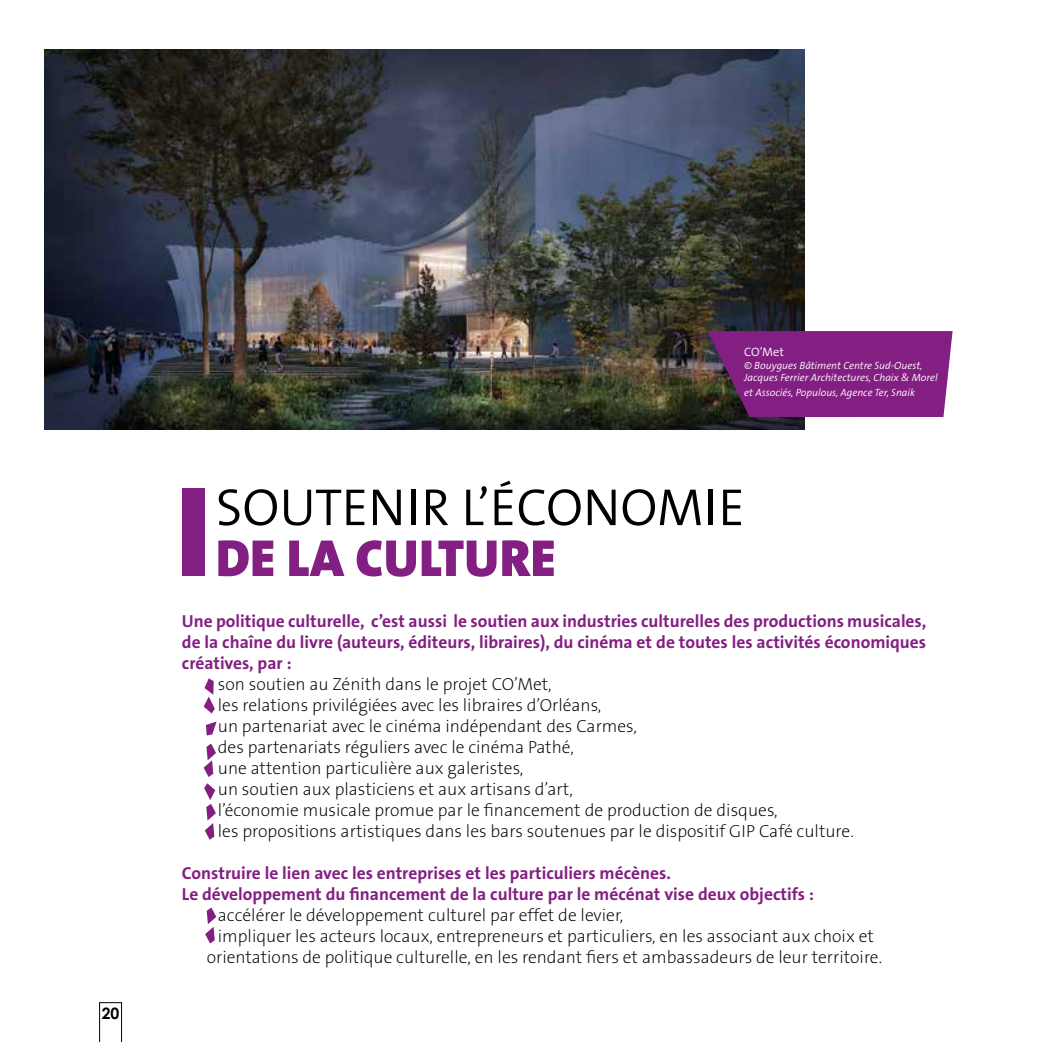
<style>
.page{position:relative;width:1042px;height:1042px;background:#fff}
.page>*{position:absolute;margin:0;border:0;box-sizing:border-box;transform-origin:0 0}
.t1{font:300 52.5px "The Sans B4";color:#000}
.t2{font:900 52.5px "The Sans B9";color:#831f82}
.t3{font:200 17.5px/21px "The Sans B2";color:#000}
.t4{font:700 17.5px/21px "The Sans B7";color:#831f82;text-align:justify}
.t5{font:700 15.75px "Century Gothic";color:#000}
.t6{font:300 12.25px "The Sans B4";color:#fff}
.t7{font:italic 300 10.5px/12.6px "The Sans B4";color:#fff}
</style>
<div class="page">
<img style="left:44px;top:50px;width:760px;height:379px">
<svg style="left:707px;top:331px;width:245px;height:86px;background:#7c237a"></svg>
<div style="left:182px;top:489px;width:23px;height:87px;background:#831f82"></div>
<svg style="left:206px;top:721px;width:11px;height:14px"></svg>
<svg style="left:204px;top:678px;width:11px;height:35px"></svg>
<svg style="left:204px;top:743px;width:12px;height:34px"></svg>
<svg style="left:204px;top:783px;width:12px;height:57px"></svg>
<svg style="left:205px;top:907px;width:11px;height:36px"></svg>
<svg style="left:99px;top:1002px;width:23px;height:40px"></svg>
<p class="t5" style="left:102px;top:1001px;width:19px">20</p>
<p class="t6" style="left:744px;top:345px;width:41px">CO’Met</p>
<p class="t7" style="left:744px;top:359px;width:195px">© Bouygues Bâtiment Centre Sud-Ouest,<br>Jacques Ferrier Architectures, Chaix &amp; Morel</p>
<p class="t7" style="left:744px;top:386px;width:172px">et Associés, Populous, Agence Ter, Snaik</p>
<h1 class="t1" style="left:216px;top:479px;width:530px">SOUTENIR L’ÉCONOMIE</h1>
<h1 class="t2" style="left:216px;top:530px;width:341px">DE LA CULTURE</h1>
<p class="t4" style="left:182px;top:610px;width:746px">Une politique culturelle, c’est aussi le soutien aux industries culturelles des productions musicales, de la chaîne du livre (auteurs, éditeurs, libraires), du cinéma et de toutes les activités économiques créatives, par :</p>
<p class="t3" style="left:207px;top:673px;width:346px">• son soutien au Zénith dans le projet CO’Met,</p>
<p class="t3" style="left:207px;top:694px;width:396px">• les relations privilégiées avec les libraires d’Orléans,</p>
<p class="t3" style="left:207px;top:715px;width:432px">• un partenariat avec le cinéma indépendant des Carmes,</p>
<p class="t3" style="left:207px;top:736px;width:369px">• des partenariats réguliers avec le cinéma Pathé,</p>
<p class="t3" style="left:207px;top:757px;width:318px">• une attention particulière aux galeristes,</p>
<p class="t3" style="left:207px;top:778px;width:368px">• un soutien aux plasticiens et aux artisans d’art,</p>
<p class="t3" style="left:207px;top:799px;width:572px">• l’économie musicale promue par le financement de production de disques,</p>
<p class="t3" style="left:207px;top:820px;width:648px">• les propositions artistiques dans les bars soutenues par le dispositif GIP Café culture.</p>
<p class="t4" style="left:182px;top:862px;width:634px">Construire le lien avec les entreprises et les particuliers mécènes.<br>Le développement du financement de la culture par le mécénat vise deux objectifs :</p>
<p class="t3" style="left:207px;top:904px;width:418px">• accélérer le développement culturel par effet de levier,</p>
<p class="t3" style="left:207px;top:925px;width:677px">• impliquer les acteurs locaux, entrepreneurs et particuliers, en les associant aux choix et orientations de politique culturelle, en les rendant fiers et ambassadeurs de leur territoire.</p>
</div>
